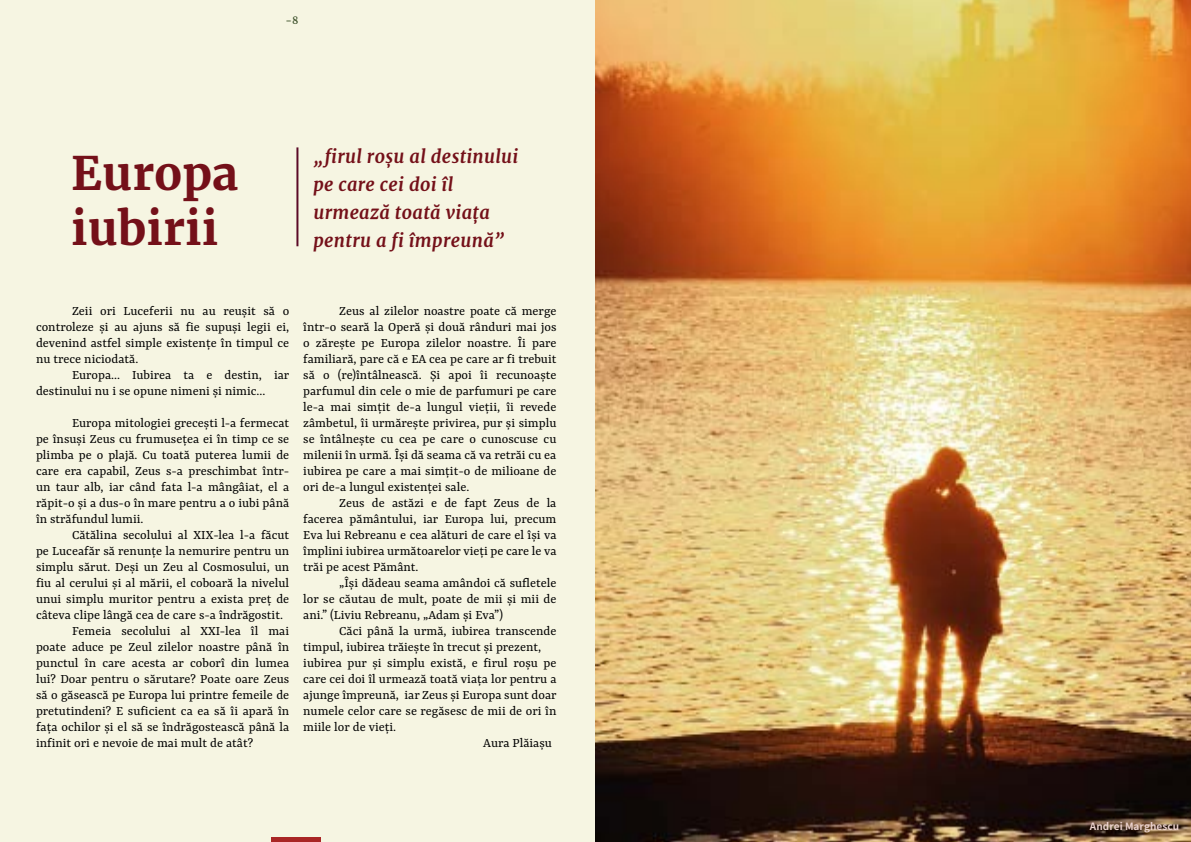
<style>
.page{position:relative;width:1191px;height:842px;background:#f6f5e2}
.page>*{position:absolute;margin:0;border:0;box-sizing:border-box;transform-origin:0 0}
.t1{font:700 46px/55.2px "Merriweather";color:#741019}
.t2{font:italic 700 18px/28px "Merriweather";letter-spacing:.02em;color:#741019}
.t3{font:14px/16px "Yrsa";color:#000;text-align:justify}
.t4{font:700 10px "Source Han Sans JP";letter-spacing:.005em;color:#ecd3cf}
.t5{font:10px "Merriweather";color:#374c25}
</style>
<div class="page">
<hr style="left:272px;top:838px;width:49px;height:4px;background:#a92625">
<hr style="left:296px;top:147px;width:2px;height:99px;background:#5b0a27">
<img style="left:595px;top:0;width:596px;height:842px">
<p class="t5" style="left:285px;top:14px;width:15px">-8</p>
<h1 class="t1" style="left:71px;top:146px;width:169px">Europa iubirii</h1>
<p class="t2" style="left:313px;top:142px;width:206px">„firul roșu al destinului pe care cei doi îl urmează toată viața pentru a fi împreună”</p>
<p class="t3" style="left:36px;top:303px;width:255px;text-indent:36px">Zeii ori Luceferii nu au reușit să o controleze și au ajuns să fie supuși legii ei, devenind astfel simple existențe în timpul ce nu trece niciodată.</p>
<p class="t3" style="left:36px;top:367px;width:255px;text-indent:36px">Europa... Iubirea ta e destin, iar destinului nu i se opune nimeni și nimic...</p>
<p class="t3" style="left:36px;top:415px;width:255px;text-indent:36px">Europa mitologiei grecești l-a fermecat pe însuși Zeus cu frumusețea ei în timp ce se plimba pe o plajă. Cu toată puterea lumii de care era capabil, Zeus s-a preschimbat într&shy;un taur alb, iar când fata l-a mângâiat, el a răpit-o și a dus-o în mare pentru a o iubi până în străfundul lumii.</p>
<p class="t3" style="left:72px;top:527px;width:219px">Cătălina secolului al XIX-lea l-a făcut</p>
<p class="t3" style="left:36px;top:543px;width:255px">pe Luceafăr să renunțe la nemurire pentru un</p>
<p class="t3" style="left:36px;top:559px;width:255px">simplu sărut. Deși un Zeu al Cosmosului, un</p>
<p class="t3" style="left:36px;top:575px;width:255px">fiu al cerului și al mării, el coboară la nivelul</p>
<p class="t3" style="left:36px;top:591px;width:255px">unui simplu muritor pentru a exista preț de</p>
<p class="t3" style="left:36px;top:607px;width:248px">câteva clipe lângă cea de care s-a îndrăgostit.</p>
<p class="t3" style="left:72px;top:623px;width:219px">Femeia secolului al XXI-lea îl mai</p>
<p class="t3" style="left:36px;top:639px;width:255px">poate aduce pe Zeul zilelor noastre până în</p>
<p class="t3" style="left:36px;top:655px;width:255px">punctul în care acesta ar coborî din lumea</p>
<p class="t3" style="left:36px;top:671px;width:255px">lui? Doar pentru o sărutare? Poate oare Zeus</p>
<p class="t3" style="left:36px;top:687px;width:255px">să o găsească pe Europa lui printre femeile de</p>
<p class="t3" style="left:36px;top:703px;width:255px">pretutindeni? E suficient ca ea să îi apară în</p>
<p class="t3" style="left:36px;top:719px;width:255px">fața ochilor și el să se îndrăgostească până la</p>
<p class="t3" style="left:36px;top:735px;width:219px">infinit ori e nevoie de mai mult de atât?</p>
<p class="t3" style="left:303px;top:303px;width:255px;text-indent:36px">Zeus al zilelor noastre poate că merge într-o seară la Operă și două rânduri mai jos o zărește pe Europa zilelor noastre. Îi pare familiară, pare că e EA cea pe care ar fi trebuit să o (re)întâlnească. Și apoi îi recunoaște parfumul din cele o mie de parfumuri pe care le-a mai simțit de-a lungul vieții, îi revede zâmbetul, îi urmărește privirea, pur și simplu se întâlnește cu cea pe care o cunoscuse cu milenii în urmă. Își dă seama că va retrăi cu ea iubirea pe care a mai simțit-o de milioane de ori de-a lungul existenței sale.</p>
<p class="t3" style="left:303px;top:495px;width:255px;text-indent:36px">Zeus de astăzi e de fapt Zeus de la facerea pământului, iar Europa lui, precum Eva lui Rebreanu e cea alături de care el își va împlini iubirea următoarelor vieți pe care le va trăi pe acest Pământ.</p>
<p class="t3" style="left:303px;top:575px;width:255px;text-indent:36px">„Își dădeau seama amândoi că sufletele lor se căutau de mult, poate de mii și mii de ani.” (Liviu Rebreanu, „Adam și Eva”)</p>
<p class="t3" style="left:339px;top:623px;width:219px">Căci până la urmă, iubirea transcende</p>
<p class="t3" style="left:303px;top:639px;width:240px">timpul, iubirea trăiește în trecut și prezent,</p>
<p class="t3" style="left:303px;top:655px;width:255px">iubirea pur și simplu există, e firul roșu pe</p>
<p class="t3" style="left:303px;top:671px;width:255px">care cei doi îl urmează toată viața lor pentru a</p>
<p class="t3" style="left:303px;top:687px;width:255px">ajunge împreună, iar Zeus și Europa sunt doar</p>
<p class="t3" style="left:303px;top:703px;width:255px">numele celor care se regăsesc de mii de ori în</p>
<p class="t3" style="left:303px;top:719px;width:94px">miile lor de vieți.</p>
<p class="t3" style="left:483px;top:735px;width:70px">Aura Plăiașu</p>
<p class="t4" style="left:1089px;top:821px;width:91px">Andrei Marghescu</p>
</div>
